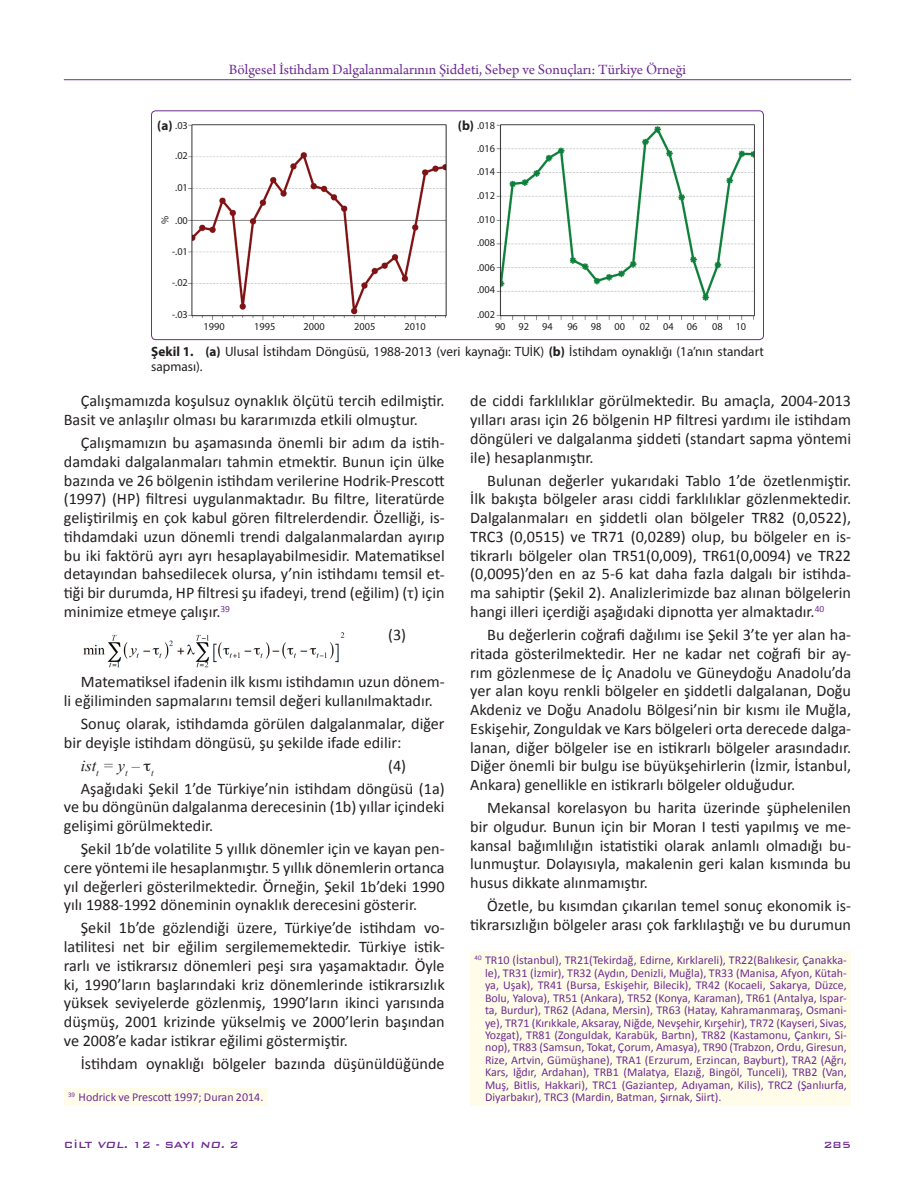
<style>
.page{position:relative;width:915px;height:1191px;background:#fff}
.page>*{position:absolute;margin:0;border:0;box-sizing:border-box;transform-origin:0 0}
.t1{font:16.2px/18.8px "Calibri";color:#231f20;text-align:justify}
.t2{font:italic 16.2px "Times New Roman";color:#231f20}
.t3{font:15px "Arno Pro";color:#6e2c91}
.t4{font:13.5px/15px "Myriad Pro";color:#231f20}
.t5{font:700 13.5px "Myriad Pro";color:#231f20}
.t6{font:12px/12.5px "Calibri";color:#6e2c91;text-align:justify}
.t7{font:500 12px "Bank Gothic BT";color:#6e2c91}
.t8{font:10.5px/22.8px "Myriad Pro";color:#231f20}
.s1{font-weight:700}
.s2{font-style:italic}
</style>
<div class="page">
<img style="left:83px;top:632px;width:262px;height:36px">
<div style="left:64px;top:1088px;width:203px;height:17px;background:#fffde9"></div>
<div style="left:470px;top:951px;width:380px;height:154px;background:#fffde9"></div>
<img style="left:496px;top:124px;width:259px;height:196px">
<img style="left:188px;top:124px;width:259px;height:196px">
<div style="left:151px;top:111px;width:612px;height:229px;border:1px solid #6e2c91;border-radius:4px"></div>
<hr style="left:64px;top:79px;width:786px;height:1px;background:#6e2c91">
<p class="t3" style="left:229px;top:61px;width:458px">Bölgesel İstihdam Dalgalanmalarının Şiddeti, Sebep ve Sonuçları: Türkiye Örneği</p>
<p class="t5" style="left:157px;top:117px;width:17px">(a)</p>
<p class="t5" style="left:458px;top:117px;width:18px">(b)</p>
<p class="t8" style="left:175px;top:114px;width:14px">.03</p>
<p class="t8" style="left:175px;top:144px;width:14px">.02</p>
<p class="t8" style="left:175px;top:176px;width:14px">.01</p>
<p class="t8" style="left:175px;top:209px;width:14px">.00</p>
<p class="t8" style="left:172px;top:240px;width:17px">-.01</p>
<p class="t8" style="left:172px;top:271px;width:17px">-.02</p>
<p class="t8" style="left:172px;top:303px;width:17px">-.03</p>
<p class="t8" style="left:477px;top:114px;width:19px;text-align:justify">.018 .016 .014</p>
<p class="t8" style="left:477px;top:184px;width:19px">.012</p>
<p class="t8" style="left:477px;top:208px;width:19px">.010 .008</p>
<p class="t8" style="left:477px;top:255px;width:19px">.006 .004</p>
<p class="t8" style="left:477px;top:302px;width:19px">.002</p>
<p class="t8" style="left:153px;top:224px;width:10px;rotate:-90deg">%</p>
<p class="t8" style="left:203px;top:314px;width:23px">1990</p>
<p class="t8" style="left:254px;top:314px;width:23px">1995</p>
<p class="t8" style="left:303px;top:314px;width:23px">2000</p>
<p class="t8" style="left:354px;top:314px;width:23px">2005</p>
<p class="t8" style="left:404px;top:314px;width:23px">2010</p>
<p class="t8" style="left:495px;top:314px;width:59px">90 92 94</p>
<p class="t8" style="left:567px;top:314px;width:59px">96 98 00</p>
<p class="t8" style="left:639px;top:314px;width:59px">02 04 06</p>
<p class="t8" style="left:711px;top:314px;width:36px">08 10</p>
<p class="t4" style="left:151px;top:344px;width:613px"><span class="s1">Şekil 1. (a)</span> Ulusal İstihdam Döngüsü, 1988-2013 (veri kaynağı: TUİK) <span class="s1">(b)</span> İstihdam oynaklığı (1a’nın standart sapması).</p>
<p class="t1" style="left:64px;top:391px;width:382px;text-indent:17px">Çalışmamızda koşulsuz oynaklık ölçütü tercih edilmiştir.<br>Basit ve anlaşılır olması bu kararımızda etkili olmuştur.</p>
<p class="t1" style="left:64px;top:433px;width:382px;text-indent:17px">Çalışmamızın bu aşamasında önemli bir adım da istih&shy;damdaki dalgalanmaları tahmin etmektir. Bunun için ülke bazında ve 26 bölgenin istihdam verilerine Hodrik-Prescott (1997) (HP) filtresi uygulanmaktadır. Bu filtre, literatürde geliştirilmiş en çok kabul gören filtrelerdendir. Özelliği, is&shy;tihdamdaki uzun dönemli trendi dalgalanmalardan ayırıp bu iki faktörü ayrı ayrı hesaplayabilmesidir. Matematiksel detayından bahsedilecek olursa, y’nin istihdamı temsil et&shy;tiği bir durumda, HP filtresi şu ifadeyi, trend (eğilim) (τ) için minimize etmeye çalışır.<sup>39</sup></p>
<p class="t1" style="left:388px;top:624px;width:20px">(3)</p>
<p class="t1" style="left:64px;top:671px;width:382px;text-indent:17px">Matematiksel ifadenin ilk kısmı istihdamın uzun dönem&shy;li eğiliminden sapmalarını temsil değeri kullanılmaktadır.</p>
<p class="t1" style="left:64px;top:713px;width:382px;text-indent:17px">Sonuç olarak, istihdamda görülen dalgalanmalar, diğer bir deyişle istihdam döngüsü, şu şekilde ifade edilir:</p>
<p class="t2" style="left:81px;top:756px;width:74px">ist<sub>t</sub> = y<sub>t</sub> – ▼<sub>t</sub></p>
<p class="t1" style="left:81px;top:753px;width:365px;line-height:23px;text-indent:307px">(4)<br>Aşağıdaki Şekil 1’de Türkiye’nin istihdam döngüsü (1a)</p>
<p class="t1" style="left:64px;top:797px;width:382px">ve bu döngünün dalgalanma derecesinin (1b) yıllar içindeki gelişimi görülmektedir.</p>
<p class="t1" style="left:64px;top:838px;width:382px;text-indent:17px">Şekil 1b’de volatilite 5 yıllık dönemler için ve kayan pen&shy;cere yöntemi ile hesaplanmıştır. 5 yıllık dönemlerin ortanca yıl değerleri gösterilmektedir. Örneğin, Şekil 1b’deki 1990 yılı 1988-1992 döneminin oynaklık derecesini gösterir.</p>
<p class="t1" style="left:64px;top:918px;width:382px;text-indent:17px">Şekil 1b’de gözlendiği üzere, Türkiye’de istihdam vo&shy;latilitesi net bir eğilim sergilememektedir. Türkiye istik&shy;rarlı ve istikrarsız dönemleri peşi sıra yaşamaktadır. Öyle ki, 1990’ların başlarındaki kriz dönemlerinde istikrarsızlık yüksek seviyelerde gözlenmiş, 1990’ların ikinci yarısında düşmüş, 2001 krizinde yükselmiş ve 2000’lerin başından ve 2008’e kadar istikrar eğilimi göstermiştir.</p>
<p class="t1" style="left:81px;top:1053px;width:365px">İstihdam oynaklığı bölgeler bazında düşünüldüğünde</p>
<p class="t6" style="left:68px;top:1090px;width:197px"><sup>39</sup> Hodrick ve Prescott 1997; Duran 2014.</p>
<p class="t1" style="left:470px;top:391px;width:382px">de ciddi farklılıklar görülmektedir. Bu amaçla, 2004-2013 yılları arası için 26 bölgenin HP filtresi yardımı ile istihdam döngüleri ve dalgalanma şiddeti (standart sapma yöntemi ile) hesaplanmıştır.</p>
<p class="t1" style="left:470px;top:470px;width:382px;text-indent:17px">Bulunan değerler yukarıdaki Tablo 1’de özetlenmiştir.<br>İlk bakışta bölgeler arası ciddi farklılıklar gözlenmektedir.<br>Dalgalanmaları en şiddetli olan bölgeler TR82 (0,0522), TRC3 (0,0515) ve TR71 (0,0289) olup, bu bölgeler en is&shy;tikrarlı bölgeler olan TR51(0,009), TR61(0,0094) ve TR22 (0,0095)’den en az 5-6 kat daha fazla dalgalı bir istihda&shy;ma sahiptir (Şekil 2). Analizlerimizde baz alınan bölgelerin hangi illeri içerdiği aşağıdaki dipnotta yer almaktadır.<sup>40</sup></p>
<p class="t1" style="left:470px;top:624px;width:382px;text-indent:17px">Bu değerlerin coğrafi dağılımı ise Şekil 3’te yer alan ha&shy;ritada gösterilmektedir. Her ne kadar net coğrafi bir ay&shy;rım gözlenmese de İç Anadolu ve Güneydoğu Anadolu’da yer alan koyu renkli bölgeler en şiddetli dalgalanan, Doğu Akdeniz ve Doğu Anadolu Bölgesi’nin bir kısmı ile Muğla, Eskişehir, Zonguldak ve Kars bölgeleri orta derecede dalga&shy;lanan, diğer bölgeler ise en istikrarlı bölgeler arasındadır.<br>Diğer önemli bir bulgu ise büyükşehirlerin (İzmir, İstanbul, Ankara) genellikle en istikrarlı bölgeler olduğudur.</p>
<p class="t1" style="left:470px;top:797px;width:382px;text-indent:17px">Mekansal korelasyon bu harita üzerinde şüphelenilen bir olgudur. Bunun için bir Moran I testi yapılmış ve me&shy;kansal bağımlılığın istatistiki olarak anlamlı olmadığı bu&shy;lunmuştur. Dolayısıyla, makalenin geri kalan kısmında bu husus dikkate alınmamıştır.</p>
<p class="t1" style="left:470px;top:895px;width:382px;text-align:right">Özetle, bu kısımdan çıkarılan temel sonuç ekonomik is&shy;tikrarsızlığın bölgeler arası çok farklılaştığı ve bu durumun</p>
<p class="t6" style="left:485px;top:953px;width:363px;text-indent:-10px"><sup>40</sup> TR10 (İstanbul), TR21(Tekirdağ, Edirne, Kırklareli), TR22(Balıkesir, Çanakka&shy;le), TR31 (İzmir), TR32 (Aydın, Denizli, Muğla), TR33 (Manisa, Afyon, Kütah&shy;ya, Uşak), TR41 (Bursa, Eskişehir, Bilecik), TR42 (Kocaeli, Sakarya, Düzce, Bolu, Yalova), TR51 (Ankara), TR52 (Konya, Karaman), TR61 (Antalya, Ispar&shy;ta, Burdur), TR62 (Adana, Mersin), TR63 (Hatay, Kahramanmaraş, Osmani&shy;ye), TR71 (Kırıkkale, Aksaray, Niğde, Nevşehir, Kırşehir), TR72 (Kayseri, Sivas, Yozgat), TR81 (Zonguldak, Karabük, Bartın), TR82 (Kastamonu, Çankırı, Si&shy;nop), TR83 (Samsun, Tokat, Çorum, Amasya), TR90 (Trabzon, Ordu, Giresun, Rize, Artvin, Gümüşhane), TRA1 (Erzurum, Erzincan, Bayburt), TRA2 (Ağrı, Kars, Iğdır, Ardahan), TRB1 (Malatya, Elazığ, Bingöl, Tunceli), TRB2 (Van, Muş, Bitlis, Hakkari), TRC1 (Gaziantep, Adıyaman, Kilis), TRC2 (Şanlıurfa, Diyarbakır), TRC3 (Mardin, Batman, Şırnak, Siirt).</p>
<p class="t7" style="left:64px;top:1138px;width:176px">CİLT <span class="s2">VOL.</span> 12 - SAYI <span class="s2">NO.</span> 2</p>
<p class="t7" style="left:823px;top:1138px;width:29px">285</p>
</div>
